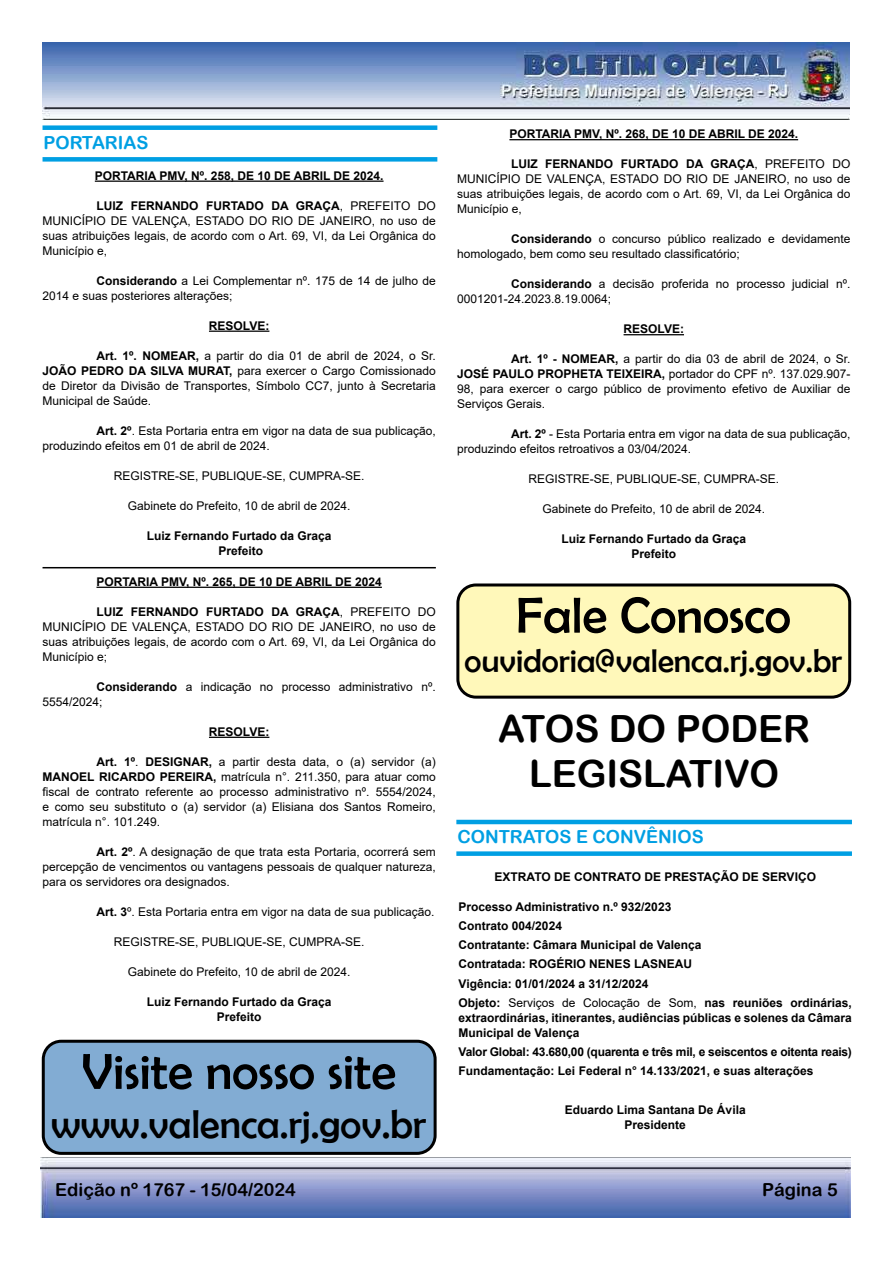
<style>
.page{position:relative;width:893px;height:1263px;background:#fff}
.page>*{position:absolute;margin:0;border:0;box-sizing:border-box;transform-origin:0 0}
.t1{font:51px "Berlin Sans FB";color:#000}
.t2{font:40.5px "Berlin Sans FB";color:#000}
.t3{font:37.5px/45px "Arial Rounded MT Bold";color:#000;text-align:center}
.t4{font:33px "Berlin Sans FB";color:#000}
.t5{font:18px "Arial Rounded MT Bold";color:#000}
.t6{font:18px "Arial Rounded MT Bold";color:#009fe3}
.t7{font:12px/15px "Arial";color:#000;text-align:justify}
.t8{font:700 12px/15px "Arial";color:#000;text-align:center}
.t9{font:700 12px/19.2px "Arial";letter-spacing:-.02em;color:#000}
.s1{font-weight:700}
.s2{font-weight:400}
</style>
<div class="page">
<img style="left:43px;top:43px;width:806px;height:76px">
<img style="left:40px;top:1158px;width:811px;height:60px">
<div style="left:43px;top:157px;width:394px;height:5px;background:#009fe3"></div>
<div style="left:43px;top:125px;width:394px;height:5px;background:#009fe3"></div>
<hr style="left:95px;top:181px;width:289px;height:1px;background:#000">
<hr style="left:209px;top:331px;width:60px;height:1px;background:#000">
<hr style="left:43px;top:567px;width:393px;height:1px;background:#000">
<hr style="left:96px;top:587px;width:286px;height:1px;background:#000">
<hr style="left:209px;top:737px;width:60px;height:1px;background:#000">
<hr style="left:509px;top:139px;width:289px;height:1px;background:#000">
<hr style="left:624px;top:334px;width:60px;height:1px;background:#000">
<div style="left:456px;top:851px;width:396px;height:5px;background:#009fe3"></div>
<hr style="left:456px;top:820px;width:396px;height:4px;background:#009fe3">
<div style="left:43px;top:1041px;width:392px;height:112px;background:#82acd3;border-radius:18px"></div>
<div style="left:42px;top:1040px;width:395px;height:115px;border:3px solid #000;border-radius:18px"></div>
<div style="left:458px;top:585px;width:392px;height:112px;background:#fff8ba;border-radius:18px"></div>
<div style="left:456px;top:583px;width:395px;height:116px;border:3px solid #000;border-radius:18px"></div>
<h3 class="t6" style="left:44px;top:132px;width:106px">PORTARIAS</h3>
<p class="t8" style="left:95px;top:168px;width:290px">PORTARIA PMV, Nº. 258, DE 10 DE ABRIL DE 2024.</p>
<p class="t7" style="left:43px;top:198px;width:395px;text-indent:54px"><span class="s1">LUIZ FERNANDO FURTADO DA GRAÇA</span>, PREFEITO DO MUNICÍPIO DE VALENÇA, ESTADO DO RIO DE JANEIRO, no uso de suas atribuições legais, de acordo com o Art. 69, VI, da Lei Orgânica do Município e,</p>
<p class="t7" style="left:43px;top:273px;width:395px;text-indent:54px"><span class="s1">Considerando</span> a Lei Complementar nº. 175 de 14 de julho de<br>2014 e suas posteriores alterações;</p>
<p class="t8" style="left:209px;top:318px;width:62px">RESOLVE:</p>
<p class="t7" style="left:43px;top:348px;width:395px;text-indent:54px"><span class="s1">Art. 1º. NOMEAR,</span> a partir do dia 01 de abril de 2024, o Sr.<br><span class="s1">JOÃO PEDRO DA SILVA MURAT,</span> para exercer o Cargo Comissionado de Diretor da Divisão de Transportes, Símbolo CC7, junto à Secretaria Municipal de Saúde.</p>
<p class="t7" style="left:43px;top:423px;width:395px;text-indent:54px"><span class="s1">Art. 2º</span>. Esta Portaria entra em vigor na data de sua publicação, produzindo efeitos em 01 de abril de 2024.</p>
<p class="t7" style="left:114px;top:468px;width:252px">REGISTRE-SE, PUBLIQUE-SE, CUMPRA-SE.</p>
<p class="t7" style="left:128px;top:498px;width:224px">Gabinete do Prefeito, 10 de abril de 2024.</p>
<p class="t8" style="left:147px;top:528px;width:186px">Luiz Fernando Furtado da Graça<br>Prefeito</p>
<p class="t8" style="left:96px;top:574px;width:287px">PORTARIA PMV, Nº. 265, DE 10 DE ABRIL DE 2024</p>
<p class="t7" style="left:43px;top:604px;width:395px;text-indent:54px"><span class="s1">LUIZ FERNANDO FURTADO DA GRAÇA</span>, PREFEITO DO MUNICÍPIO DE VALENÇA, ESTADO DO RIO DE JANEIRO, no uso de suas atribuições legais, de acordo com o Art. 69, VI, da Lei Orgânica do Município e;</p>
<p class="t7" style="left:43px;top:679px;width:395px;text-indent:54px"><span class="s1">Considerando</span> a indicação no processo administrativo nº.<br>5554/2024;</p>
<p class="t8" style="left:209px;top:724px;width:62px">RESOLVE:</p>
<p class="t7" style="left:43px;top:754px;width:395px;text-indent:54px"><span class="s1">Art. 1º</span>. <span class="s1">DESIGNAR,</span> a partir desta data, o (a) servidor (a)<br><span class="s1">MANOEL RICARDO PEREIRA,</span> matrícula n°. 211.350, para atuar como fiscal de contrato referente ao processo administrativo nº. 5554/2024, e como seu substituto o (a) servidor (a) Elisiana dos Santos Romeiro, matrícula n°. 101.249.</p>
<p class="t7" style="left:43px;top:844px;width:395px;text-indent:54px"><span class="s1">Art. 2º</span>. A designação de que trata esta Portaria, ocorrerá sem percepção de vencimentos ou vantagens pessoais de qualquer natureza, para os servidores ora designados.</p>
<p class="t7" style="left:97px;top:904px;width:339px"><span class="s1">Art. 3</span>º. Esta Portaria entra em vigor na data de sua publicação.</p>
<p class="t7" style="left:114px;top:934px;width:252px">REGISTRE-SE, PUBLIQUE-SE, CUMPRA-SE.</p>
<p class="t7" style="left:128px;top:964px;width:224px">Gabinete do Prefeito, 10 de abril de 2024.</p>
<p class="t8" style="left:147px;top:994px;width:186px">Luiz Fernando Furtado da Graça<br>Prefeito</p>
<h1 class="t1" style="left:82px;top:1043px;width:316px">Visite nosso site</h1>
<h2 class="t2" style="left:51px;top:1101px;width:377px">www.valenca.rj.gov.br</h2>
<p class="t8" style="left:509px;top:127px;width:290px">PORTARIA PMV, Nº. 268, DE 10 DE ABRIL DE 2024.</p>
<p class="t7" style="left:457px;top:157px;width:395px;text-indent:54px"><span class="s1">LUIZ FERNANDO FURTADO DA GRAÇA</span>, PREFEITO DO MUNICÍPIO DE VALENÇA, ESTADO DO RIO DE JANEIRO, no uso de suas atribuições legais, de acordo com o Art. 69, VI, da Lei Orgânica do Município e,</p>
<p class="t7" style="left:457px;top:232px;width:395px;text-indent:54px"><span class="s1">Considerando</span> o concurso público realizado e devidamente homologado, bem como seu resultado classificatório;</p>
<p class="t7" style="left:457px;top:277px;width:395px;text-indent:54px"><span class="s1">Considerando</span> a decisão proferida no processo judicial nº.<br>0001201-24.2023.8.19.0064;</p>
<p class="t8" style="left:624px;top:322px;width:62px">RESOLVE:</p>
<p class="t7" style="left:457px;top:352px;width:395px;text-indent:54px"><span class="s1">Art. 1º - NOMEAR,</span> a partir do dia 03 de abril de 2024, o Sr.<br><span class="s1">JOSÉ PAULO PROPHETA TEIXEIRA,</span> portador do CPF nº. 137.029.907- 98, para exercer o cargo público de provimento efetivo de Auxiliar de Serviços Gerais.</p>
<p class="t7" style="left:457px;top:427px;width:395px;text-indent:54px"><span class="s1">Art. 2º</span> - Esta Portaria entra em vigor na data de sua publicação, produzindo efeitos retroativos a 03/04/2024.</p>
<p class="t7" style="left:528px;top:472px;width:252px">REGISTRE-SE, PUBLIQUE-SE, CUMPRA-SE.</p>
<p class="t7" style="left:542px;top:502px;width:224px">Gabinete do Prefeito, 10 de abril de 2024.</p>
<p class="t8" style="left:561px;top:532px;width:186px">Luiz Fernando Furtado da Graça<br>Prefeito</p>
<h1 class="t1" style="left:516px;top:587px;width:276px">Fale Conosco</h1>
<h3 class="t4" style="left:464px;top:643px;width:379px">ouvidoria@valenca.rj.gov.br</h3>
<h3 class="t3" style="left:498px;top:705px;width:313px">ATOS DO PODER<br>LEGISLATIVO</h3>
<h3 class="t6" style="left:457px;top:826px;width:248px">CONTRATOS E CONVÊNIOS</h3>
<p class="t8" style="left:495px;top:869px;width:323px">EXTRATO DE CONTRATO DE PRESTAÇÃO DE SERVIÇO</p>
<p class="t8" style="left:459px;top:897px;width:395px;line-height:19.2px;text-align:left">Processo Administrativo n.º 932/2023<br>Contrato 004/2024<br>Contratante: Câmara Municipal de Valença<br>Contratada: ROGÉRIO NENES LASNEAU<br>Vigência: 01/01/2024 a 31/12/2024<br>Objeto: <span class="s2">Serviços de Colocação de Som,</span> nas reuniões ordinárias,</p>
<p class="t8" style="left:459px;top:1010px;width:395px;text-align:left">extraordinárias, itinerantes, audiências públicas e solenes da Câmara<br>Municipal de Valença</p>
<p class="t9" style="left:459px;top:1042px;width:395px">Valor Global: 43.680,00 (quarenta e três mil, e seiscentos e oitenta reais)<br>Fundamentação: Lei Federal n° 14.133/2021, e suas alterações</p>
<p class="t8" style="left:565px;top:1102px;width:182px">Eduardo Lima Santana De Ávila<br>Presidente</p>
<h3 class="t5" style="left:55px;top:1179px;width:242px">Edição nº 1767 - 15/04/2024</h3>
<h3 class="t5" style="left:762px;top:1179px;width:77px">Página 5</h3>
</div>
